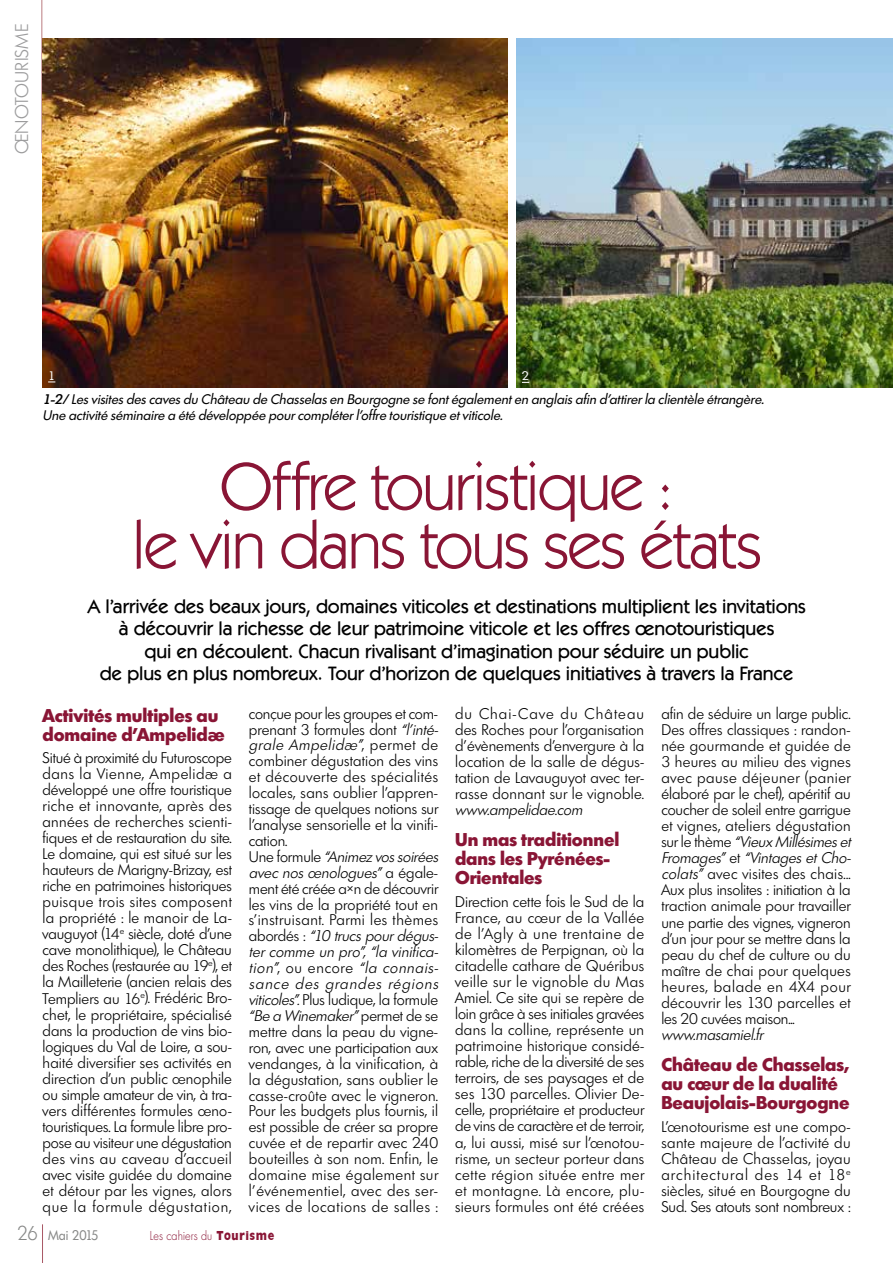
<style>
.page{position:relative;width:893px;height:1263px;background:#fff}
.page>*{position:absolute;margin:0;border:0;box-sizing:border-box;transform-origin:0 0}
.t1{font:67.5px/58.5px "Itc Kabel";letter-spacing:-.02em;color:#891535;text-align:center}
.t2{font:500 19.5px/22.5px "Itc Kabel";letter-spacing:-.01em;color:#000;text-align:center}
.t3{font:800 18px/18.9px "Limerick";color:#891535}
.t4{font:300 18px "Limerick";letter-spacing:.015em;color:#9c9c9d}
.t5{font:300 15px/16px "Limerick";letter-spacing:.015em;color:#000;text-align:justify}
.t6{font:italic 300 15px "Limerick";color:#000}
.t7{font:italic 13.5px/15.8px "Limerick";letter-spacing:.01em;color:#000}
.t8{font:13.5px "Limerick";color:#868786;scale:.9 1}
.t9{font:300 12px "Futura";color:#891535;scale:.9 1}
.t10{font:12px "Limerick";color:#fff}
.s1{font-weight:500}
.s2{font-style:italic}
.s3{font-weight:300;font-size:19.5px}
.s4{font-family:"Niagara";font-weight:400;font-size:13.5px}
</style>
<div class="page">
<hr style="left:41px;top:0;width:2px;height:153px;background:#d2a8ab">
<hr style="left:42px;top:1224px;width:1px;height:39px;background:#a95764">
<img style="left:43px;top:39px;width:464px;height:348px">
<img style="left:517px;top:39px;width:376px;height:348px">
<p class="t4" style="left:11px;top:154px;width:132px;rotate:-90deg">ŒNOTOURISME</p>
<p class="t10" style="left:48px;top:368px;width:9px">1</p>
<p class="t10" style="left:522px;top:369px;width:9px">2</p>
<p class="t7" style="left:43px;top:392px;width:725px"><span class="s1">1-2/</span> Lesvisitesdescavesdu Château de Chasselasen Bourgogne se fontégalementen anglaisafin d’attirerla clientèle étrangère.<br>Une activité séminaire a été développée pourcompléterl’offre touristique etviticole.</p>
<h1 class="t1" style="left:131px;top:456px;width:633px">Offre touristique :<br>le vin dans tous ses états</h1>
<p class="t2" style="left:88px;top:594px;width:720px">A l’arrivée des beaux jours, domaines viticoles et destinations multiplient les invitations à découvrir la richesse de leur patrimoine viticole et les offres œnotouristiques<br>qui en découlent. Chacun rivalisant d’imagination pour séduire un public<br>de plus en plus nombreux. Tour d’horizon de quelques initiatives à travers la France</p>
<p class="t3" style="left:43px;top:706px;width:184px">Activités multiples au domaine d’Ampelidæ</p>
<p class="t5" style="left:43px;top:750px;width:191px">Situé à proximité du Futuroscope dans la Vienne, Ampelidæ a développé une offre touristique riche et innovante, après des années de recherches scienti&shy;fiques et de restauration du site.<br>Le domaine, qui est situé sur les hauteurs de Marigny-Brizay, est riche en patrimoines historiques puisque trois sites composent la propriété : le manoir de La&shy;vauguyot (14<sup>e</sup> siècle, doté d’une cave monolithique), le Château des Roches (restaurée au 19<sup>e</sup>), et la Mailleterie (ancien relais des Templiers au 16<sup>e</sup>). Frédéric Bro&shy;chet, le propriétaire, spécialisé dans la production de vins bio&shy;logiques du Val de Loire, a sou&shy;haité diversifier ses activités en direction d’un public œnophile ou simple amateur de vin, à tra&shy;vers différentes formules œno&shy;touristiques. La formule libre pro&shy;pose au visiteur une dégustation des vins au caveau d’accueil avec visite guidée du domaine et détour par les vignes, alors que la formule dégustation,</p>
<p class="t5" style="left:661px;top:705px;width:194px;text-align:left">afin de séduire un large public.<br>Des offres classiques : randon&shy;née gourmande et guidée de<br>3 heures au milieu des vignes avec pause déjeuner (panier élaboré par le chef), apéritif au coucher de soleil entre garrigue et vignes, ateliers dégustation s u r l e t h è m e <span class="s2">“Vieux Millésimeset<br>Fromages”</span> e t <span class="s2">“Vintages et Cho&shy;colats”</span> avec visites des chais...<br>Aux plus insolites : initiation à la traction animale pour travailler une partie des vignes, vigneron d’un jour pour se mettre dans la peau du chef de culture ou du maître de chai pour quelques heures, balade en 4X4 pour découvrir les 130 parcelles et les 20 cuvées maison...</p>
<p class="t6" style="left:661px;top:1026px;width:106px">www.masamiel.fr</p>
<p class="t3" style="left:661px;top:1055px;width:190px">Château de Chasselas, au cœur de la dualité<br>Beaujolais-Bourgogne</p>
<p class="t5" style="left:661px;top:1118px;width:191px">L’œnotourisme est une compo&shy;sante majeure de l’activité du Château de Chasselas, joyau architectural des 14 et 18<sup>e </sup>siècles, situé en Bourgogne du Sud. Ses atouts sont nombreux :</p>
<p class="t5" style="left:249px;top:706px;width:194px;text-align:left">conçue pour les groupes et com&shy;prenant 3 formules dont <span class="s2">“l’inté&shy;g rale Ampelidæ”</span>, pe r m e t d e combiner dégustation des vins et découverte des spécialités locales, sans oublier l’appren&shy;tissage de quelques notions sur l’analyse sensorielle et la vinifi&shy;cation.<br>U n e fo r m u l e <span class="s2">“Animez vossoirées avec nos œnolog ues”</span> a ég a l e - ment été créée afin de découvrir les vins de la propriété tout en s’instruisant. Parmi les thèmes a b o rd é s : <span class="s2">“10 trucs pour dég us&shy;ter comme un pro”, “la vinifica&shy;tion”</span>, o u e n c o re <span class="s2">“la connais&shy;sance des g randes rég ions viticoles”.</span>Plus ludique, la formule <span class="s2">“Be a Winemaker”</span>pe r m e t d e se mettre dans la peau du vigne&shy;ron, avec une participation aux vendanges, à la vinification, à la dégustation, sans oublier le casse-croûte avec le vigneron.<br>Pour les budgets plus fournis, il est possible de créer sa propre cuvée et de repartir avec 240 bouteilles à son nom. Enfin, le domaine mise également sur l’événementiel, avec des ser&shy;vices de locations de salles :</p>
<p class="t5" style="left:455px;top:706px;width:191px">du Chai-Cave du Château des Roches pour l’organisation d’évènements d’envergure à la location de la salle de dégus&shy;tation de Lavauguyot avec ter&shy;rasse donnant sur le vignoble.</p>
<p class="t6" style="left:455px;top:801px;width:132px">www.ampelidae.com</p>
<p class="t3" style="left:455px;top:830px;width:166px">Un mas traditionnel dans les Pyrénées-<br>Orientales</p>
<p class="t5" style="left:455px;top:893px;width:191px">Direction cette fois le Sud de la France, au cœur de la Vallée de l’Agly à une trentaine de kilomètres de Perpignan, où la citadelle cathare de Quéribus veille sur le vignoble du Mas Amiel. Ce site qui se repère de loin grâce à ses initiales gravées dans la colline, représente un patrimoine historique considé&shy;rable, riche de la diversité de ses terroirs, de ses paysages et de ses 130 parcelles. Olivier De&shy;celle, propriétaire et producteur de vins de caractère et de terroir, a, lui aussi, misé sur l’œnotou&shy;risme, un secteur porteur dans cette région située entre mer et montagne. Là encore, plu&shy;sieurs formules ont été créées</p>
<p class="t8" style="left:17px;top:1227px;width:91px"><span class="s3">26</span> Mai 2015</p>
<p class="t9" style="left:150px;top:1228px;width:140px">Les cahiers du <span class="s4">Tourisme</span></p>
</div>
